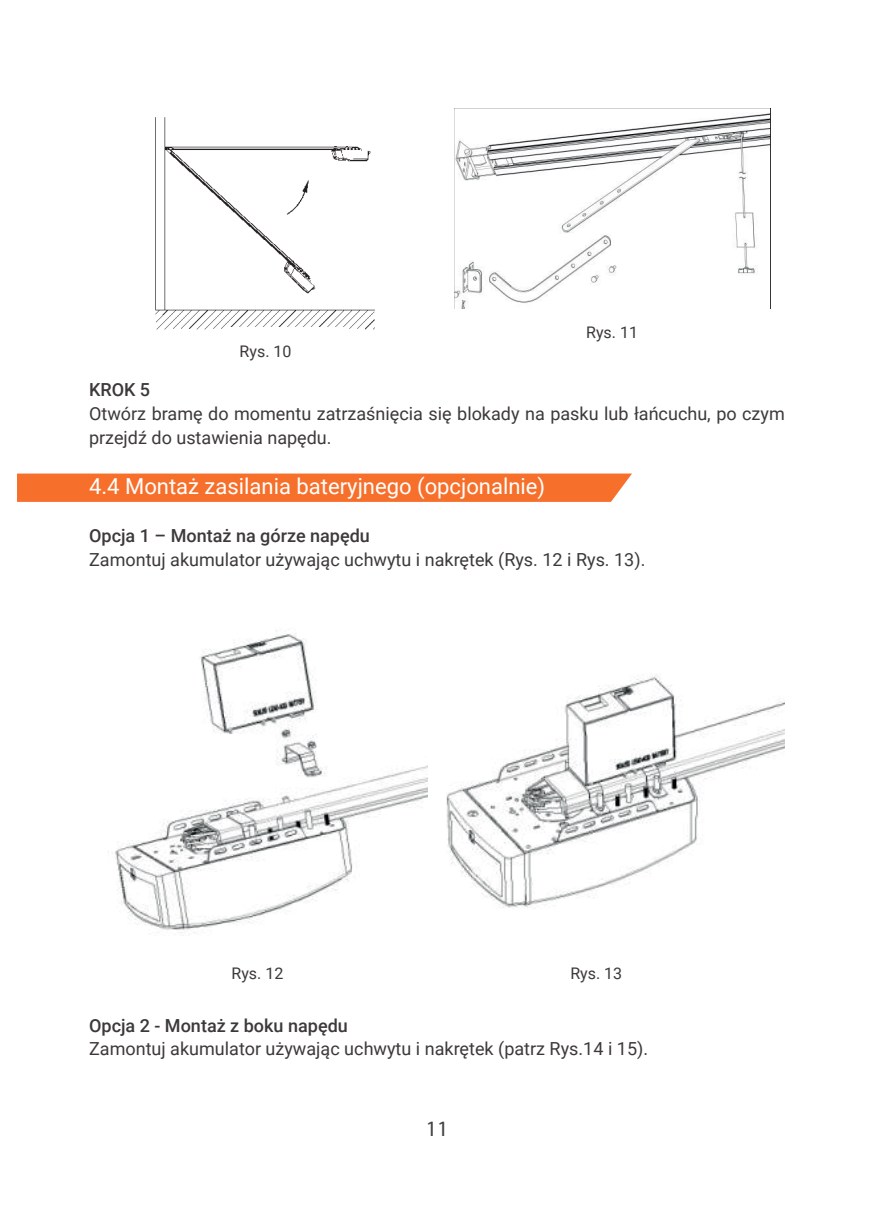
<style>
.page{position:relative;width:874px;height:1225px;background:#fff}
.page>*{position:absolute;margin:0;border:0;box-sizing:border-box;transform-origin:0 0}
.t1{font:22px "Roboto";color:#fff}
.t2{font:22px "Myriad Pro";color:#444041}
.t3{font:700 20px "Arial";color:#241f1f}
.t4{font:18px/23.6px "Roboto";color:#3d393a}
.t5{font:500 18px "Roboto";color:#3d393a}
.t6{font:16px "Roboto";color:#3d393a}
.s1{font-family:"Arial";font-weight:700;font-size:20px;color:#241f1f}
</style>
<div class="page">
<svg style="left:17px;top:473px;width:614px;height:29px;background:#f77532"></svg>
<img style="left:155px;top:117px;width:220px;height:213px">
<div style="left:224px;top:327px;width:123px;height:14px;background:#fff"></div>
<svg style="left:454px;top:109px;width:315px;height:200px"></svg>
<img style="left:108px;top:630px;width:319px;height:303px">
<img style="left:446px;top:675px;width:338px;height:234px">
<p class="t6" style="left:239px;top:340px;width:54px"><span class="s1">R</span>Rys. 10</p>
<p class="t3" style="left:255px;top:339px;width:44px">ys.9</p>
<p class="t6" style="left:586px;top:321px;width:53px">Rys. 11</p>
<p class="t5" style="left:89px;top:377px;width:63px">KROK 5</p>
<p class="t4" style="left:89px;top:401px;width:697px">Otwórz bramę do momentu zatrzaśnięcia się blokady na pasku lub łańcuchu, po czym przejdź do ustawienia napędu.</p>
<p class="t1" style="left:89px;top:471px;width:457px">4.4 Montaż zasilania bateryjnego (opcjonalnie)</p>
<p class="t5" style="left:89px;top:523px;width:282px">Opcja 1 – Montaż na górze napędu</p>
<p class="t4" style="left:89px;top:546px;width:557px">Zamontuj akumulator używając uchwytu i nakrętek (Rys. 12 i Rys. 13).</p>
<p class="t6" style="left:231px;top:961px;width:53px">Rys. 12</p>
<p class="t6" style="left:570px;top:961px;width:53px">Rys. 13</p>
<p class="t5" style="left:89px;top:1012px;width:260px">Opcja 2 - Montaż z boku napędu</p>
<p class="t4" style="left:89px;top:1036px;width:560px">Zamontuj akumulator używając uchwytu i nakrętek (patrz Rys.14 i 15).</p>
<p class="t2" style="left:425px;top:1114px;width:24px">11</p>
</div>
